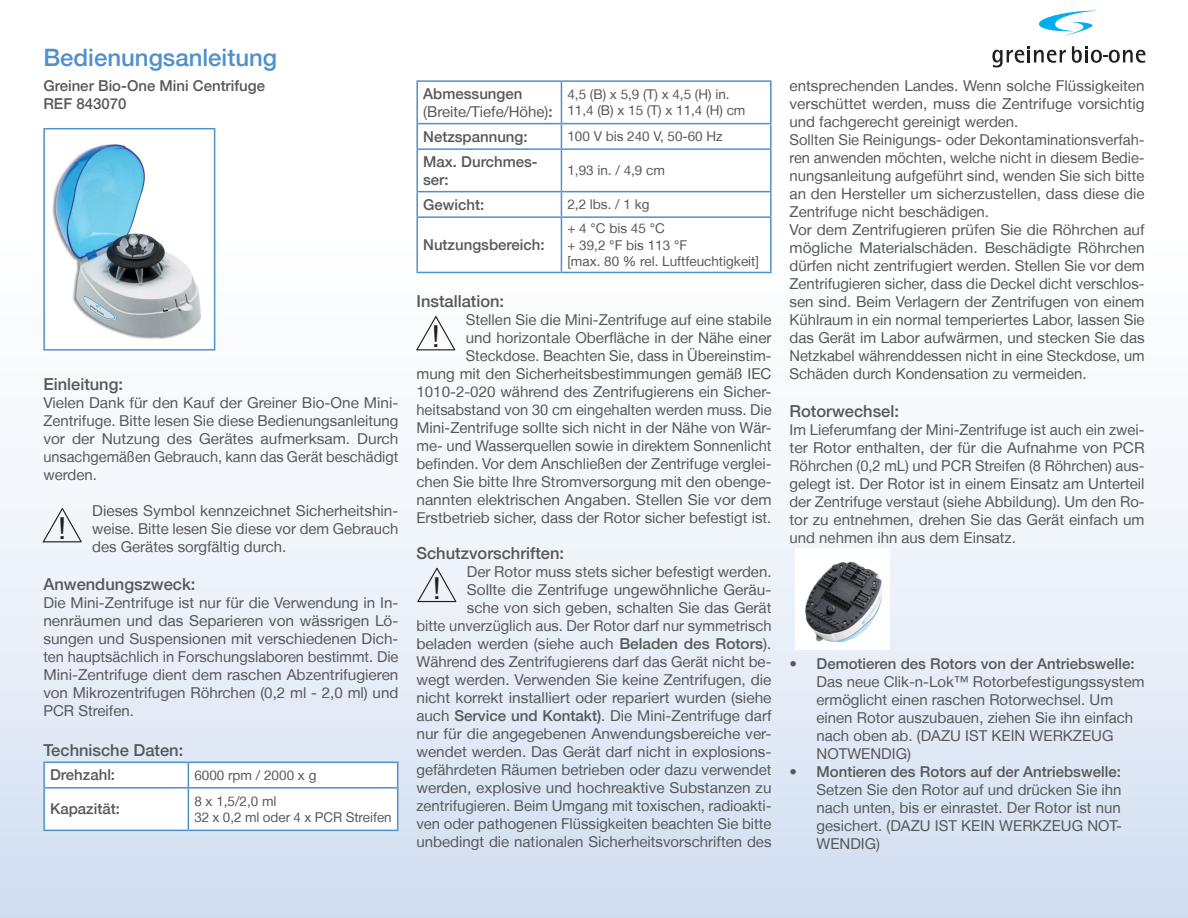
<style>
.page{position:relative;width:1188px;height:918px;background:#fff}
.page>*{position:absolute;margin:0;border:0;box-sizing:border-box;transform-origin:0 0}
.t1{font:500 24px "Helvetica Neue LT";color:#5090cc}
.t2{font:500 16.5px "Helvetica Neue LT";color:#57585a}
.t3{font:15px/18px "Helvetica Neue LT";color:#57585a;text-align:justify}
.t4{font:500 15px/18px "Helvetica Neue LT";color:#57585a}
.t5{font:13.5px/16.2px "Helvetica Neue LT";color:#57585a}
.s1{font-weight:500}
</style>
<div class="page">
<div style="left:0;top:0;width:1188px;height:918px;background:linear-gradient(to bottom,#fff,#d7e3f2)"></div>
<svg style="left:1039px;top:11px;width:60px;height:25px"></svg>
<svg style="left:992px;top:46px;width:74px;height:21px"></svg>
<svg style="left:1072px;top:46px;width:73px;height:17px"></svg>
<img style="left:46px;top:131px;width:166px;height:217px">
<div style="left:43px;top:128px;width:172px;height:223px;border:2px solid #5090cc"></div>
<hr style="left:43px;top:762px;width:145px;height:1px;background:#5090cc">
<hr style="left:43px;top:763px;width:2px;height:24px;background:#5090cc">
<svg style="left:44px;top:762px;width:354px;height:68px"></svg>
<hr style="left:43px;top:787px;width:145px;height:2px;background:#5090cc">
<hr style="left:43px;top:789px;width:2px;height:41px;background:#5090cc">
<hr style="left:188px;top:787px;width:210px;height:2px;background:#5090cc">
<hr style="left:188px;top:789px;width:1px;height:41px;background:#5090cc">
<hr style="left:397px;top:789px;width:1px;height:41px;background:#5090cc">
<hr style="left:43px;top:830px;width:145px;height:1px;background:#5090cc">
<hr style="left:188px;top:830px;width:210px;height:1px;background:#5090cc">
<svg style="left:418px;top:82px;width:352px;height:190px"></svg>
<hr style="left:416px;top:80px;width:145px;height:2px;background:#5090cc">
<hr style="left:416px;top:82px;width:2px;height:41px;background:#5090cc">
<hr style="left:561px;top:80px;width:211px;height:2px;background:#5090cc">
<hr style="left:561px;top:82px;width:1px;height:41px;background:#5090cc">
<hr style="left:770px;top:82px;width:2px;height:41px;background:#5090cc">
<hr style="left:416px;top:123px;width:145px;height:1px;background:#5090cc">
<hr style="left:416px;top:124px;width:2px;height:24px;background:#5090cc">
<hr style="left:561px;top:123px;width:211px;height:1px;background:#5090cc">
<svg style="left:561px;top:124px;width:1px;height:24px"></svg>
<hr style="left:770px;top:124px;width:2px;height:24px;background:#5090cc">
<hr style="left:416px;top:148px;width:145px;height:2px;background:#5090cc">
<hr style="left:416px;top:150px;width:2px;height:41px;background:#5090cc">
<hr style="left:561px;top:148px;width:211px;height:2px;background:#5090cc">
<hr style="left:561px;top:150px;width:1px;height:41px;background:#5090cc">
<hr style="left:770px;top:150px;width:2px;height:41px;background:#5090cc">
<hr style="left:416px;top:191px;width:145px;height:1px;background:#5090cc">
<hr style="left:416px;top:192px;width:2px;height:24px;background:#5090cc">
<hr style="left:561px;top:191px;width:211px;height:1px;background:#5090cc">
<svg style="left:561px;top:192px;width:1px;height:24px"></svg>
<hr style="left:770px;top:192px;width:2px;height:24px;background:#5090cc">
<hr style="left:416px;top:216px;width:145px;height:2px;background:#5090cc">
<hr style="left:416px;top:218px;width:2px;height:54px;background:#5090cc">
<hr style="left:561px;top:216px;width:211px;height:2px;background:#5090cc">
<hr style="left:561px;top:218px;width:1px;height:54px;background:#5090cc">
<hr style="left:770px;top:218px;width:2px;height:54px;background:#5090cc">
<hr style="left:416px;top:272px;width:145px;height:1px;background:#5090cc">
<hr style="left:561px;top:272px;width:211px;height:1px;background:#5090cc">
<img style="left:795px;top:549px;width:94px;height:100px">
<svg style="left:415px;top:315px;width:41px;height:36px"></svg>
<svg style="left:416px;top:567px;width:41px;height:36px"></svg>
<svg style="left:42px;top:507px;width:41px;height:36px"></svg>
<h1 class="t1" style="left:43px;top:43px;width:235px">Bedienungsanleitung</h1>
<p class="t4" style="left:43px;top:77px;width:223px">Greiner Bio-One Mini Centrifuge<br>REF 843070</p>
<p class="t2" style="left:43px;top:374px;width:81px">Einleitung:</p>
<p class="t3" style="left:43px;top:394px;width:357px">Vielen Dank für den Kauf der Greiner Bio-One Mini-Zentrifuge. Bitte lesen Sie diese Bedienungsanleitung vor der Nutzung des Gerätes aufmerksam. Durch unsachgemäßen Gebrauch, kann das Gerät beschädigt werden.</p>
<p class="t3" style="left:92px;top:502px;width:308px">Dieses Symbol kennzeichnet Sicherheitshin&shy;weise. Bitte lesen Sie diese vor dem Gebrauch des Gerätes sorgfältig durch.</p>
<p class="t2" style="left:43px;top:574px;width:154px">Anwendungszweck:</p>
<p class="t3" style="left:43px;top:593px;width:357px">Die Mini-Zentrifuge ist nur für die Verwendung in In&shy;nenräumen und das Separieren von wässrigen Lö&shy;sungen und Suspensionen mit verschiedenen Dich&shy;ten hauptsächlich in Forschungslaboren bestimmt. Die Mini-Zentrifuge dient dem raschen Abzentrifugieren von Mikrozentrifugen Röhrchen (0,2 ml - 2,0 ml) und PCR Streifen.</p>
<p class="t2" style="left:43px;top:740px;width:142px">Technische Daten:</p>
<p class="t4" style="left:50px;top:766px;width:67px">Drehzahl:</p>
<p class="t5" style="left:194px;top:767px;width:124px">6000 rpm / 2000 x g</p>
<p class="t4" style="left:50px;top:800px;width:71px">Kapazität:</p>
<p class="t5" style="left:194px;top:793px;width:199px">8 x 1,5/2,0 ml<br>32 x 0,2 ml oder 4 x PCR Streifen</p>
<p class="t3" style="left:423px;top:84px;width:131px"><span class="s1">Abmessungen </span>(Breite/Tiefe/Höhe)<span class="s1">:</span></p>
<p class="t5" style="left:567px;top:86px;width:180px">4,5 (B) x 5,9 (T) x 4,5 (H) in.<br>11,4 (B) x 15 (T) x 11,4 (H) cm</p>
<p class="t4" style="left:423px;top:127px;width:106px">Netzspannung:</p>
<p class="t5" style="left:567px;top:128px;width:157px">100 V bis 240 V, 50-60 Hz</p>
<p class="t4" style="left:423px;top:152px;width:116px">Max. Durchmes&shy;ser:</p>
<p class="t5" style="left:567px;top:162px;width:99px">1,93 in. / 4,9 cm</p>
<p class="t4" style="left:423px;top:195px;width:63px">Gewicht:</p>
<p class="t5" style="left:567px;top:196px;width:84px">2,2 lbs. / 1 kg</p>
<p class="t4" style="left:423px;top:236px;width:123px">Nutzungsbereich:</p>
<p class="t5" style="left:567px;top:220px;width:193px">+ 4 °C bis 45 °C<br>+ 39,2 °F bis 113 °F<br>[max. 80 % rel. Luftfeuchtigkeit]</p>
<p class="t2" style="left:416px;top:291px;width:89px">Installation:</p>
<p class="t3" style="left:416px;top:310px;width:357px;text-align:right">Stellen Sie die Mini-Zentrifuge auf eine stabile<br>und horizontale Oberfläche in der Nähe einer Steckdose. Beachten Sie, dass in Übereinstim-<br>mung mit den Sicherheitsbestimmungen gemäß IEC 1010-2-020 während des Zentrifugierens ein Sicher&shy;heitsabstand von 30 cm eingehalten werden muss. Die Mini-Zentrifuge sollte sich nicht in der Nähe von Wär&shy;me- und Wasserquellen sowie in direktem Sonnenlicht befinden. Vor dem Anschließen der Zentrifuge verglei&shy;chen Sie bitte Ihre Stromversorgung mit den obenge&shy;nannten elektrischen Angaben. Stellen Sie vor dem Erstbetrieb sicher, dass der Rotor sicher befestigt ist.</p>
<p class="t2" style="left:416px;top:543px;width:149px">Schutzvorschriften:</p>
<p class="t3" style="left:416px;top:562px;width:357px;text-align:right">Der Rotor muss stets sicher befestigt werden.<br>Sollte die Zentrifuge ungewöhnliche Geräu-<br>sche von sich geben, schalten Sie das Gerät<br>bitte unverzüglich aus. Der Rotor darf nur symmetrisch beladen werden (siehe auch <span class="s1">Beladen des Rotors</span>).<br>Während des Zentrifugierens darf das Gerät nicht be&shy;wegt werden. Verwenden Sie keine Zentrifugen, die nicht korrekt installiert oder repariert wurden (siehe auch <span class="s1">Service und Kontakt)</span>. Die Mini-Zentrifuge darf nur für die angegebenen Anwendungsbereiche ver&shy;wendet werden. Das Gerät darf nicht in explosions&shy;gefährdeten Räumen betrieben oder dazu verwendet werden, explosive und hochreaktive Substanzen zu zentrifugieren. Beim Umgang mit toxischen, radioakti&shy;ven oder pathogenen Flüssigkeiten beachten Sie bitte unbedingt die nationalen Sicherheitsvorschriften des</p>
<p class="t3" style="left:790px;top:77px;width:357px;text-align:left">entsprechenden Landes. Wenn solche Flüssigkeiten verschüttet werden, muss die Zentrifuge vorsichtig und fachgerecht gereinigt werden.<br>Sollten Sie Reinigungs- oder Dekontaminationsverfah&shy;ren anwenden möchten, welche nicht in diesem Bedie&shy;nungsanleitung aufgeführt sind, wenden Sie sich bitte an den Hersteller um sicherzustellen, dass diese die Zentrifuge nicht beschädigen.<br>Vor dem Zentrifugieren prüfen Sie die Röhrchen auf mögliche Materialschäden. Beschädigte Röhrchen dürfen nicht zentrifugiert werden. Stellen Sie vor dem Zentrifugieren sicher, dass die Deckel dicht verschlos&shy;sen sind. Beim Verlagern der Zentrifugen von einem Kühlraum in ein normal temperiertes Labor, lassen Sie das Gerät im Labor aufwärmen, und stecken Sie das Netzkabel währenddessen nicht in eine Steckdose, um Schäden durch Kondensation zu vermeiden.</p>
<p class="t2" style="left:790px;top:401px;width:111px">Rotorwechsel:</p>
<p class="t3" style="left:790px;top:420px;width:357px">Im Lieferumfang der Mini-Zentrifuge ist auch ein zwei&shy;ter Rotor enthalten, der für die Aufnahme von PCR Röhrchen (0,2 mL) und PCR Streifen (8 Röhrchen) aus&shy;gelegt ist. Der Rotor ist in einem Einsatz am Unterteil der Zentrifuge verstaut (siehe Abbildung). Um den Ro&shy;tor zu entnehmen, drehen Sie das Gerät einfach um und nehmen ihn aus dem Einsatz.</p>
<p class="t4" style="left:790px;top:654px;width:347px">• Demotieren des Rotors von der Antriebswelle:</p>
<p class="t3" style="left:817px;top:672px;width:329px;text-align:left">Das neue Clik-n-Lok™ Rotorbefestigungssystem ermöglicht einen raschen Rotorwechsel. Um einen Rotor auszubauen, ziehen Sie ihn einfach nach oben ab. (DAZU IST KEIN WERKZEUG NOTWENDIG)</p>
<p class="t4" style="left:790px;top:762px;width:333px">• Montieren des Rotors auf der Antriebswelle:</p>
<p class="t3" style="left:817px;top:780px;width:307px">Setzen Sie den Rotor auf und drücken Sie ihn nach unten, bis er einrastet. Der Rotor ist nun gesichert. (DAZU IST KEIN WERKZEUG NOT-WENDIG)</p>
</div>
